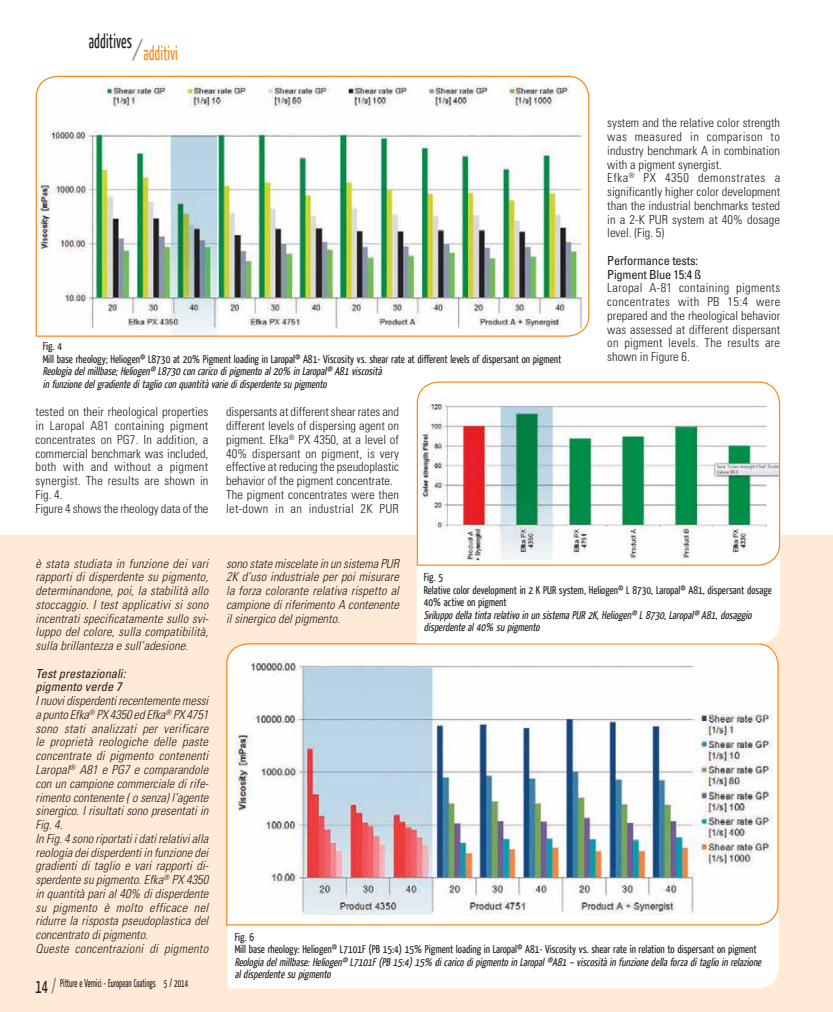
<style>
.page{position:relative;width:833px;height:1012px;background:#fff}
.page>*{position:absolute;margin:0;border:0;box-sizing:border-box;transform-origin:0 0}
.t1{font:20px "Yanone Kaffeesatz";color:#231f20;scale:.75 1}
.t2{font:italic 300 condensed 12.5px/13.8px "Univers";color:#231f20;text-align:justify}
.t3{font:300 condensed 12.5px/13.8px "Univers";color:#231f20}
.t4{font:condensed 12.5px/13.8px "Univers";letter-spacing:-.02em;color:#231f20}
.t5{font:italic condensed 12.5px/13.8px "Univers";color:#231f20}
.t6{font:italic 11.25px/12.5px "Yanone Kaffeesatz";letter-spacing:-.005em;color:#231f20}
.t7{font:11.25px/12.5px "Yanone Kaffeesatz";color:#231f20}
.t8{font:11.25px "Yanone Kaffeesatz";color:#231f20;scale:.75 1}
.s1{font-size:30px;color:#939598}
.s2{color:#f68b1e}
.s3{font-size:20px}
.s4{font-size:20px;color:#808285}
</style>
<div class="page">
<div style="left:0;top:535px;width:832px;height:476px;background:#ffead5"></div>
<div style="left:227px;top:925px;width:551px;height:63px;background:#fff"></div>
<svg style="left:35px;top:75px;width:555px;height:262px"></svg>
<img style="left:226px;top:643px;width:553px;height:282px">
<div style="left:416px;top:566px;width:364px;height:77px;background:#fff"></div>
<svg style="left:416px;top:381px;width:364px;height:185px"></svg>
<h1 class="t1" style="left:89px;top:34px;width:120px">additives<span class="s1">⁄</span><span class="s2">additivi</span></h1>
<p class="t7" style="left:43px;top:341px;width:520px">Fig. 4<br>Mill base rheology; Heliogen® L8730 at 20% Pigment loading in Laropal® A81- Viscosity vs. shear rate at different levels of dispersant on pigment</p>
<p class="t6" style="left:43px;top:366px;width:342px">Reologia del millbase; Heliogen® L8730 con carico di pigmento al 20% in Laropal® A81 viscosità in funzione del gradiente di taglio con quantità varie di disperdente su pigmento</p>
<p class="t3" style="left:36px;top:405px;width:174px">tested on their rheological properties in Laropal A81 containing pigment concentrates on PG7. In addition, a commercial benchmark was included, both with and without a pigment synergist. The results are shown in<br>Fig. 4.<br>Figure 4 shows the rheology data of the</p>
<p class="t3" style="left:226px;top:405px;width:174px">dispersants at different shear rates and different levels of dispersing agent on pigment. Efka<sup>®</sup> PX 4350, at a level of 40% dispersant on pigment, is very effective at reducing the pseudoplastic behavior of the pigment concentrate.<br>The pigment concentrates were then let-down in an industrial 2K PUR</p>
<p class="t3" style="left:607px;top:117px;width:174px">system and the relative color strength was measured in comparison to industry benchmark A in combination with a pigment synergist.<br>Efka<sup>®</sup> PX 4350 demonstrates a significantly higher color development than the industrial benchmarks tested in a 2-K PUR system at 40% dosage level. (Fig. 5)</p>
<p class="t4" style="left:607px;top:254px;width:96px">Performance tests:<br>Pigment Blue 15:4 ß</p>
<p class="t3" style="left:607px;top:282px;width:174px;text-align:justify">Laropal A-81 containing pigments concentrates with PB 15:4 were prepared and the rheological behavior was assessed at different dispersant on pigment levels. The results are shown in Figure 6.</p>
<p class="t2" style="left:36px;top:557px;width:175px">è stata studiata in funzione dei vari rapporti di disperdente su pigmento, determinandone, poi, la stabilità allo stoccaggio. I test applicativi si sono incentrati specificatamente sullo svi&shy;luppo del colore, sulla compatibilità, sulla brillantezza e sull’adesione.</p>
<p class="t5" style="left:36px;top:667px;width:91px">Test prestazionali: pigmento verde 7</p>
<p class="t2" style="left:35px;top:694px;width:175px;text-align:left">I nuovi disperdenti recentemente messi a punto Efka<sup>®</sup> PX 4350 ed Efka<sup>®</sup> PX 4751 sono stati analizzati per verificare le proprietà reologiche delle paste concentrate di pigmento contenenti Laropal<sup>®</sup> A81 e PG7 e comparandole con un campione commerciale di rife&shy;rimento contenente ( o senza) l’agente sinergico. I risultati sono presentati in Fig. 4.<br>In Fig. 4 sono riportati i dati relativi alla reologia dei disperdenti in funzione dei gradienti di taglio e vari rapporti di&shy;sperdente su pigmento. Efka<sup>®</sup> PX 4350 in quantità pari al 40% di disperdente su pigmento è molto efficace nel ridurre la risposta pseudoplastica del concentrato di pigmento.<br>Queste concentrazioni di pigmento</p>
<p class="t8" style="left:36px;top:978px;width:205px"><span class="s3">14</span> <span class="s4">/</span> Pitture e Vernici - European Coatings 5 / 2014</p>
<p class="t2" style="left:226px;top:557px;width:174px">sono state miscelate in un sistema PUR 2K d’uso industriale per poi misurare la forza colorante relativa rispetto al campione di riferimento A contenente il sinergico del pigmento.</p>
<p class="t7" style="left:423px;top:571px;width:349px">Fig. 5<br>Relative color development in 2 K PUR system, Heliogen® L 8730, Laropal® A81, dispersant dosage<br>40% active on pigment</p>
<p class="t6" style="left:423px;top:609px;width:331px">Sviluppo della tinta relativo in un sistema PUR 2K, Heliogen® L 8730, Laropal® A81, dosaggio disperdente al 40% su pigmento</p>
<p class="t7" style="left:235px;top:931px;width:523px">Fig. 6<br>Mill base rheology: Heliogen® L7101F (PB 15:4) 15% Pigment loading in Laropal® A81- Viscosity vs. shear rate in relation to dispersant on pigment</p>
<p class="t6" style="left:235px;top:956px;width:530px">Reologia del millbase: Heliogen® L7101F (PB 15:4) 15% di carico di pigmento in Laropal ®A81 – viscosità in funzione della forza di taglio in relazione al disperdente su pigmento</p>
</div>
